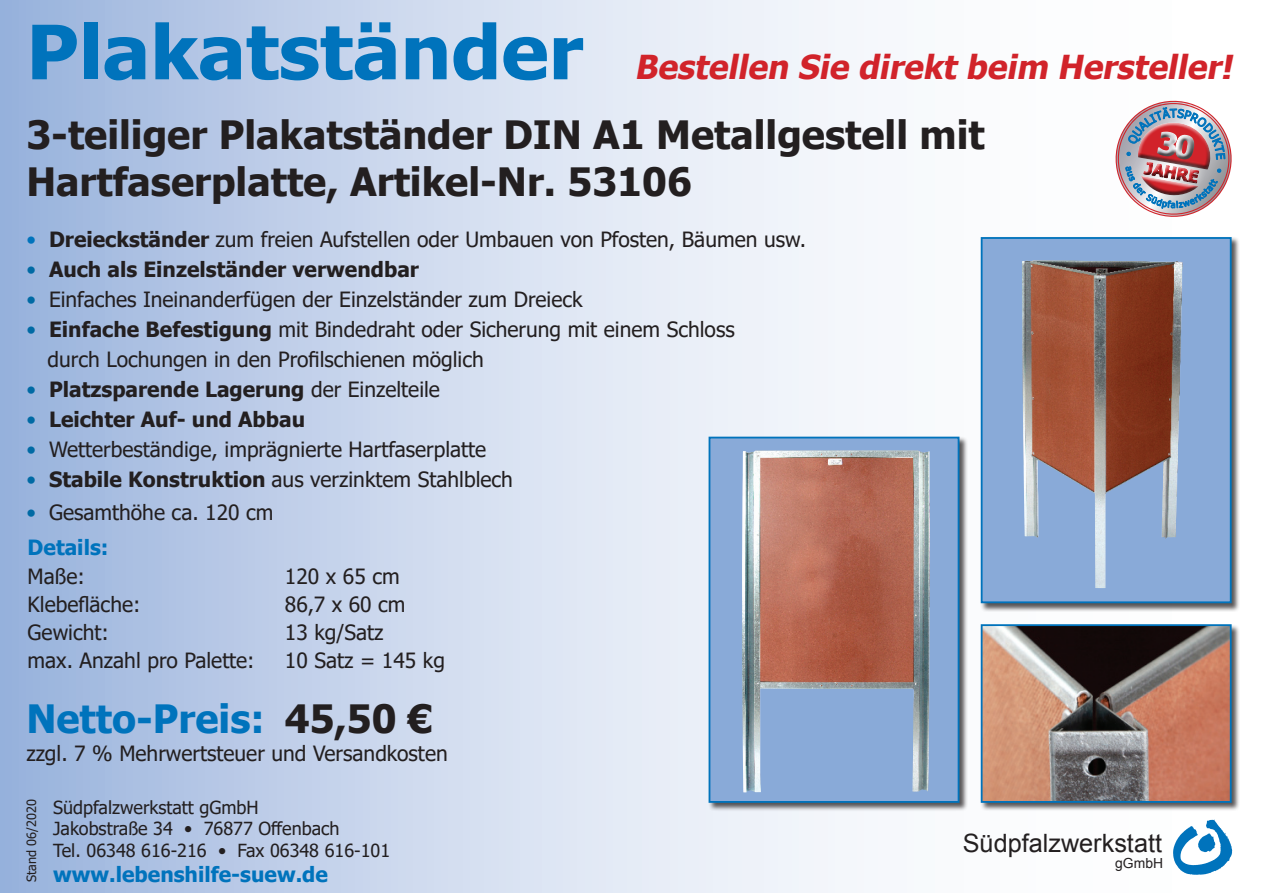
<style>
.page{position:relative;width:1263px;height:893px;background:#fff}
.page>*{position:absolute;margin:0;border:0;box-sizing:border-box;transform-origin:0 0}
.t1{font:700 75px "Tahoma";color:#0073bc;scale:1.06 1}
.t2{font:700 39px/46.8px "Tahoma";color:#231f20}
.t3{font:700 39px "Tahoma";color:#0073bc}
.t4{font:italic 700 33px "Tahoma";color:#d1232a}
.t5{font:25.2px "Arial";color:#231f20}
.t6{font:21px/30px "Tahoma";color:#231f20}
.t7{font:700 21px "Tahoma";color:#231f20}
.t8{font:700 21px "Tahoma";color:#0073bc}
.t9{font:18px/21.6px "Tahoma";color:#231f20}
.t10{font:700 16.5px "Tahoma";color:#d1232a}
.t11{font:13.95px "Arial";color:#231f20}
.t12{font:12.75px "Tahoma";color:#231f20}
.s1{color:#0073bc}
.s2{font-weight:700}
.s3{font-weight:400;color:#006aa4}
.s4{color:#006aa4}
.s5{font-weight:400}
.s6{color:#231f20}
</style>
<div class="page">
<div style="left:0;top:0;width:1263px;height:893px;background:#231f20;opacity:.75"></div>
<div style="left:980px;top:237px;width:260px;height:375px;background:#231f20;opacity:.75"></div>
<div style="left:982px;top:238px;width:249px;height:364px;background:#89aad8"></div>
<img style="left:1022px;top:260px;width:161px;height:328px">
<div style="left:981px;top:237px;width:250px;height:366px;border:2px solid #0073bc"></div>
<div style="left:708px;top:436px;width:260px;height:375px;background:#231f20;opacity:.75"></div>
<div style="left:709px;top:438px;width:249px;height:364px;background:#89aad8"></div>
<img style="left:742px;top:450px;width:188px;height:342px">
<div style="left:708px;top:437px;width:251px;height:366px;border:2px solid #0073bc"></div>
<div style="left:980px;top:624px;width:260px;height:188px;background:#231f20;opacity:.75"></div>
<img style="left:984px;top:627px;width:244px;height:173px">
<div style="left:981px;top:624px;width:250px;height:179px;border:2px solid #0073bc"></div>
<svg style="left:1173px;top:819px;width:59px;height:56px"></svg>
<img style="left:1107px;top:93px;width:156px;height:132px">
<h1 class="t1" style="left:26px;top:-1px;width:527px">Plakatständer</h1>
<h3 class="t4" style="left:635px;top:44px;width:607px">Bestellen Sie direktbeim Hersteller!</h3>
<h2 class="t2" style="left:26px;top:113px;width:960px">3-teiliger Plakatständer DIN A1 Metallgestell mit<br>Hartfaserplatte, Artikel-Nr. 53106</h2>
<p class="t6" style="left:26px;top:225px;width:781px"><span class="s1">•</span> <span class="s2">Dreieckständer</span> zum freien Aufstellen oder Umbauen von Pfosten, Bäumen usw.</p>
<p class="t7" style="left:26px;top:254px;width:394px"><span class="s3">•</span> Auch als Einzelständer verwendbar</p>
<p class="t6" style="left:26px;top:285px;width:558px"><span class="s4">•</span> Einfaches Ineinanderfügen der Einzelständer zum Dreieck</p>
<p class="t6" style="left:48px;top:315px;width:689px;text-indent:-21px"><span class="s4">•</span> <span class="s2">Einfache Befestigung</span> mit Bindedraht oder Sicherung mit einem Schloss durch Lochungen in den Profilschienen möglich</p>
<p class="t7" style="left:26px;top:374px;width:415px"><span class="s3">•</span> Platzsparende Lagerung <span class="s5">der Einzelteile</span></p>
<p class="t7" style="left:26px;top:404px;width:280px"><span class="s3">•</span> Leichter Auf- und Abbau</p>
<p class="t6" style="left:26px;top:435px;width:461px"><span class="s4">•</span> Wetterbeständige, imprägnierte Hartfaserplatte</p>
<p class="t6" style="left:26px;top:465px;width:488px"><span class="s4">•</span> <span class="s2">Stabile Konstruktion</span> aus verzinktem Stahlblech</p>
<p class="t6" style="left:26px;top:498px;width:249px"><span class="s4">•</span> Gesamthöhe ca. 120 cm</p>
<p class="t8" style="left:28px;top:533px;width:82px">Details:</p>
<p class="t6" style="left:28px;top:562px;width:59px">Maße:</p>
<p class="t6" style="left:285px;top:562px;width:116px">120 x 65 cm</p>
<p class="t6" style="left:28px;top:590px;width:114px">Klebefläche:</p>
<p class="t6" style="left:285px;top:590px;width:122px">86,7 x 60 cm</p>
<p class="t6" style="left:28px;top:618px;width:83px">Gewicht:</p>
<p class="t6" style="left:285px;top:618px;width:100px">13 kg/Satz</p>
<p class="t6" style="left:28px;top:647px;width:229px">max. Anzahl pro Palette:</p>
<p class="t6" style="left:285px;top:647px;width:162px">10 Satz = 145 kg</p>
<h2 class="t3" style="left:26px;top:692px;width:408px">Netto-Preis: <span class="s6">45,50 €</span></h2>
<p class="t6" style="left:26px;top:740px;width:423px">zzgl. 7 % Mehrwertsteuer und Versandkosten</p>
<p class="t10" style="left:1147px;top:156px;width:56px;rotate:10deg">JAHRE</p>
<p class="t12" style="left:23px;top:882px;width:84px;rotate:-90deg">Stand 06/2020</p>
<p class="t9" style="left:53px;top:797px;width:339px">Südpfalzwerkstatt gGmbH<br>Jakobstraße 34 • 76877 Offenbach<br>Tel. 06348 616-216 • Fax 06348 616-101</p>
<p class="t8" style="left:53px;top:859px;width:276px">www.lebenshilfe-suew.de</p>
<p class="t5" style="left:963px;top:826px;width:201px">Südpfalzwerkstatt</p>
<p class="t11" style="left:1115px;top:854px;width:49px">gGmbH</p>
</div>
